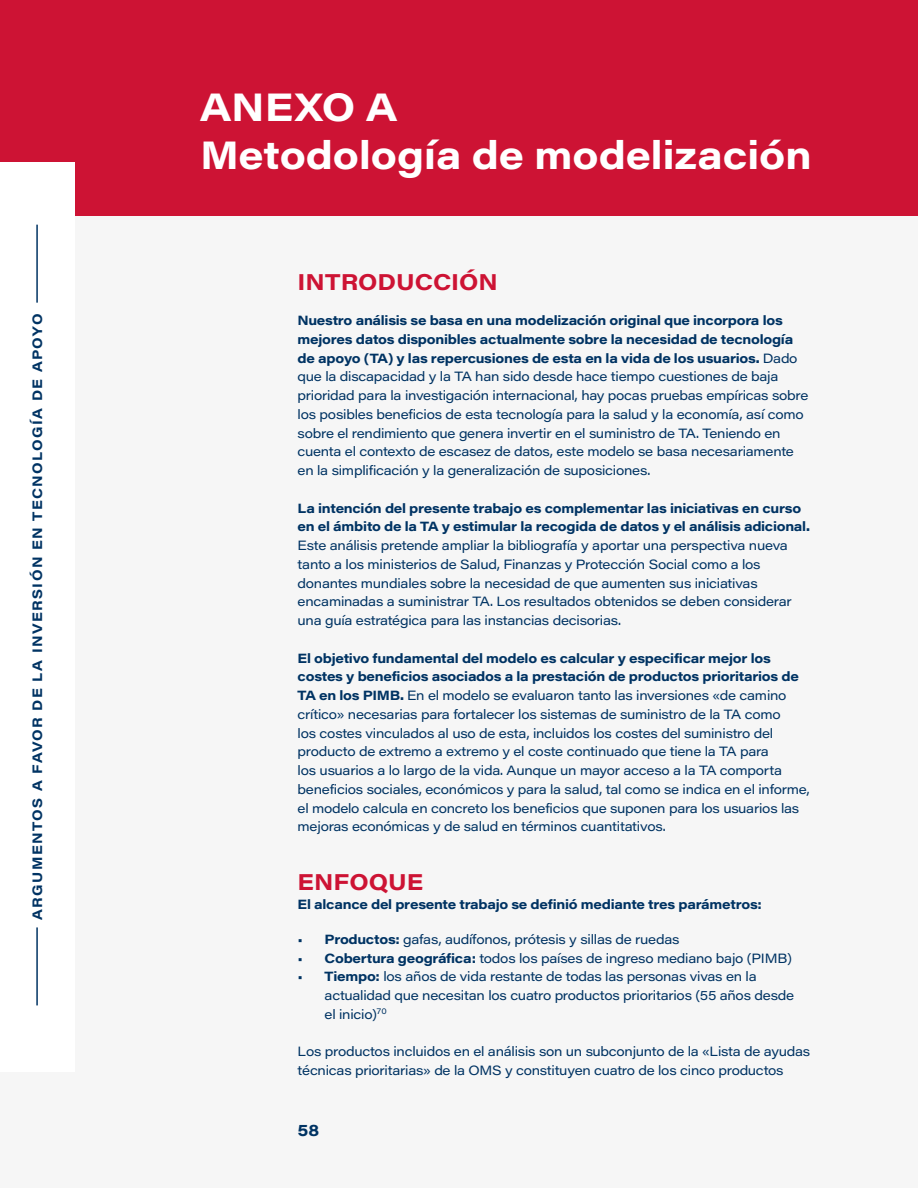
<style>
.page{position:relative;width:918px;height:1188px;background:#f6f6f6}
.page>*{position:absolute;margin:0;border:0;box-sizing:border-box;transform-origin:0 0}
.Annex_page_title{font:700 39px "Acumin Pro Wide";color:#fff}
.Annex_red_subhead{font:700 22.5px "Acumin Pro Wide";color:#cd1334}
.t1{font:700 16.5px "Acumin Pro Wide";color:#003363}
.t2{font:700 13.5px "Acumin Pro Wide";letter-spacing:.1em;color:#003363}
.text{font:13.2px/18.8px "Acumin Pro Wide";letter-spacing:-.02em;color:#003363}
.Annex_red_subhead-2{font:700 13.2px "Acumin Pro Wide";letter-spacing:-.02em;color:#003363}
.s1{font-weight:700}
</style>
<div class="page">
<div style="left:0;top:0;width:918px;height:216px;background:#cd1334"></div>
<div style="left:0;top:162px;width:74px;height:909px;background:#fff"></div>
<hr style="left:36px;top:927px;width:2px;height:78px;background:#003363">
<hr style="left:36px;top:225px;width:2px;height:78px;background:#003363">
<p class="t2" style="left:28px;top:920px;width:608px;rotate:-90deg">ARGUMENTOS A FAVOR DE LA INVERSIÓN EN TECNOLOGÍA DE APOYO</p>
<p class="t2" style="left:28px;top:854px;width:478px;rotate:-90deg">THE CASE FOR INVESTING IN ASSISTIVE TECHNOLOGY</p>
<p class="Annex_page_title" style="left:200px;top:78px;width:199px">ANEXO A</p>
<p class="Annex_page_title" style="left:200px;top:126px;width:613px">Metodología de modelización</p>
<p class="Annex_red_subhead" style="left:298px;top:266px;width:202px">INTRODUCCIÓN</p>
<p class="text" style="left:298px;top:310px;width:512px"><span class="s1">Nuestro análisis se basa en una modelización original que incorpora los mejores datos disponibles actualmente sobre la necesidad de tecnología de apoyo (TA) y las repercusiones de esta en la vida de los usuarios.</span> Dado que la discapacidad y la TA han sido desde hace tiempo cuestiones de baja prioridad para la investigación internacional, hay pocas pruebas empíricas sobre los posibles beneficios de esta tecnología para la salud y la economía, así como sobre el rendimiento que genera invertir en el suministro de TA. Teniendo en cuenta el contexto de escasez de datos, este modelo se basa necesariamente en la simplificación y la generalización de suposiciones.</p>
<p class="text" style="left:298px;top:498px;width:514px"><span class="s1">La intención del presente trabajo es complementar las iniciativas en curso en el ámbito de la TA y estimular la recogida de datos y el análisis adicional.<br></span>Este análisis pretende ampliar la bibliografía y aportar una perspectiva nueva tanto a los ministerios de Salud, Finanzas y Protección Social como a los donantes mundiales sobre la necesidad de que aumenten sus iniciativas encaminadas a suministrar TA. Los resultados obtenidos se deben considerar una guía estratégica para las instancias decisorias.</p>
<p class="text" style="left:298px;top:648px;width:514px"><span class="s1">El objetivo fundamental del modelo es calcular y especificar mejor los costes y beneficios asociados a la prestación de productos prioritarios de TA en los PIMB.</span> En el modelo se evaluaron tanto las inversiones «de camino crítico» necesarias para fortalecer los sistemas de suministro de la TA como<br>los costes vinculados al uso de esta, incluidos los costes del suministro del producto de extremo a extremo y el coste continuado que tiene la TA para<br>los usuarios a lo largo de la vida. Aunque un mayor acceso a la TA comporta beneficios sociales, económicos y para la salud, tal como se indica en el informe, el modelo calcula en concreto los beneficios que suponen para los usuarios las mejoras económicas y de salud en términos cuantitativos.</p>
<p class="Annex_red_subhead" style="left:298px;top:866px;width:127px">ENFOQUE</p>
<p class="Annex_red_subhead-2" style="left:298px;top:894px;width:466px">El alcance del presente trabajo se definió mediante tres parámetros:</p>
<p class="text" style="left:298px;top:929px;width:383px">• <span class="s1">Productos:</span> gafas, audífonos, prótesis y sillas de ruedas</p>
<p class="text" style="left:298px;top:948px;width:496px">• <span class="s1">Cobertura geográfica:</span> todos los países de ingreso mediano bajo (PIMB)</p>
<p class="text" style="left:325px;top:967px;width:471px;text-indent:-27px">• <span class="s1">Tiempo:</span> los años de vida restante de todas las personas vivas en la actualidad que necesitan los cuatro productos prioritarios (55 años desde el inicio)<sup>70</sup></p>
<p class="text" style="left:298px;top:1042px;width:514px">Los productos incluidos en el análisis son un subconjunto de la «Lista de ayudas técnicas prioritarias» de la OMS y constituyen cuatro de los cinco productos</p>
<p class="t1" style="left:298px;top:1118px;width:23px">58</p>
</div>
